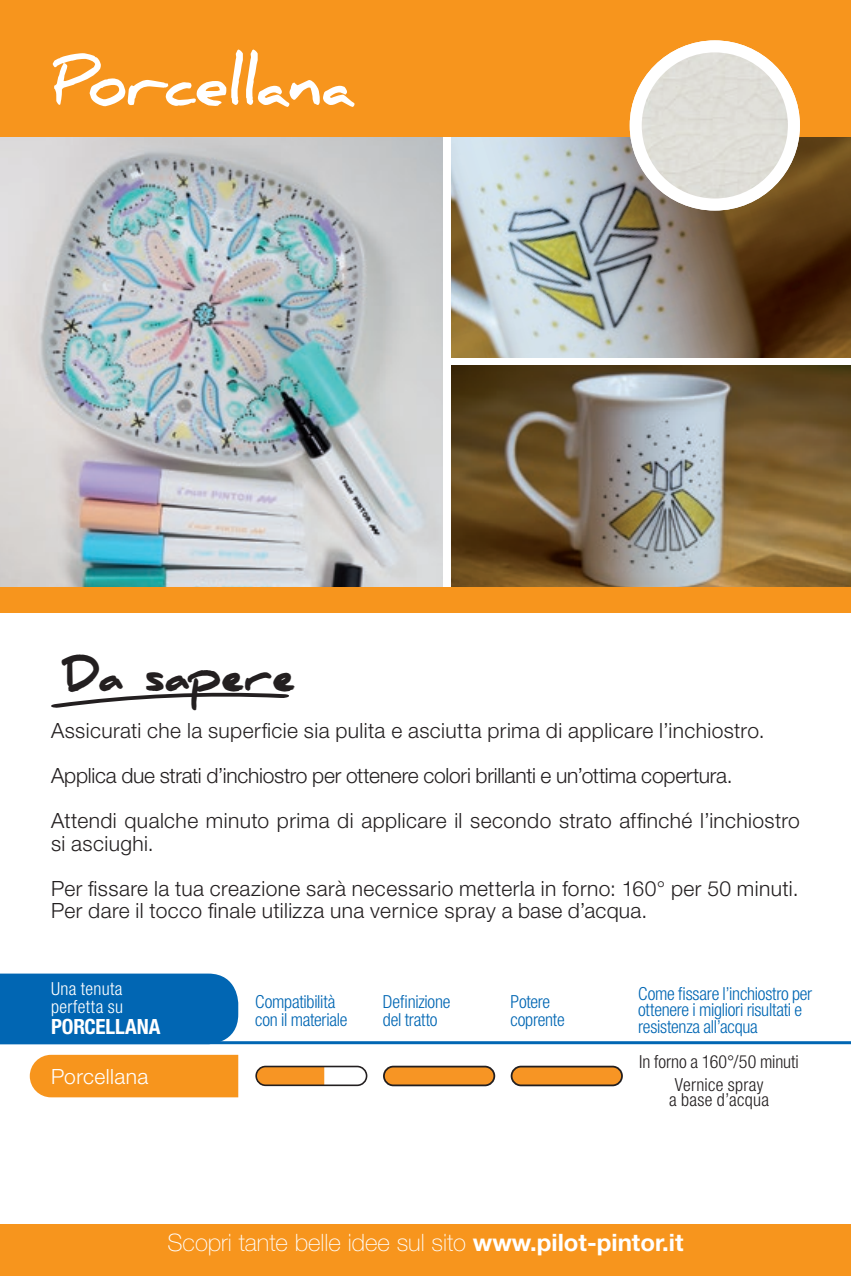
<style>
.page{position:relative;width:851px;height:1276px;background:#fff}
.page>*{position:absolute;margin:0;border:0;box-sizing:border-box;transform-origin:0 0}
.t1{font:700 66px "Daniel";letter-spacing:-.035em;color:#fff;scale:.95 1}
.t2{font:900 39.6px "Daniel";color:#231f20}
.t3{font:100 24px "Helvetica Neue LT Std";color:#fff}
.t4{font:300 21px/22.5px "Helvetica Neue LT Std";letter-spacing:.02em;color:#231f20}
.t5{font:300 21px "Helvetica Neue LT Std";letter-spacing:-.01em;color:#231f20}
.t6{font:300 21px "Helvetica Neue LT Std";letter-spacing:.02em;color:#fff}
.t7{font:700 condensed 21px "Helvetica Neue LT Std";letter-spacing:-.005em;color:#fff}
.t8{font:300 condensed 18px/18px "Helvetica Neue LT Std";letter-spacing:-.015em;color:#0166b3}
.t9{font:300 condensed 18px/15px "Helvetica Neue LT Std";letter-spacing:.015em;color:#231f20;text-align:center}
.t10{font:300 condensed 18px "Helvetica Neue LT Std";letter-spacing:.015em;color:#fff}
.s1{font-weight:700}
</style>
<div class="page">
<svg style="left:258px;top:1068px;width:66px;height:15px"></svg>
<div style="left:255px;top:1065px;width:112px;height:21px;border:2px solid #231f20;border-radius:9px"></div>
<div style="left:384px;top:1066px;width:110px;height:19px;background:#f79524;border-radius:9px"></div>
<div style="left:383px;top:1065px;width:112px;height:21px;border:2px solid #231f20;border-radius:9px"></div>
<div style="left:511px;top:1066px;width:111px;height:19px;background:#f79524;border-radius:9px"></div>
<div style="left:510px;top:1065px;width:112px;height:21px;border:2px solid #231f20;border-radius:9px"></div>
<img style="left:451px;top:136px;width:399px;height:221px">
<img style="left:451px;top:366px;width:399px;height:221px">
<img style="left:0;top:136px;width:442px;height:451px">
<div style="left:0;top:1225px;width:850px;height:51px;background:#f7951d"></div>
<svg style="left:51px;top:692px;width:238px;height:16px"></svg>
<div style="left:0;top:587px;width:850px;height:25px;background:#f7951d"></div>
<div style="left:0;top:973px;width:238px;height:68px;background:#0166b3"></div>
<div style="left:30px;top:1054px;width:208px;height:43px;background:#f7951d"></div>
<hr style="left:0;top:1041px;width:850px;height:3px;background:#0166b3">
<div style="left:0;top:0;width:850px;height:136px;background:#f7951d"></div>
<img style="left:629px;top:40px;width:170px;height:170px;border-radius:85px">
<div style="left:629px;top:40px;width:170px;height:170px;border:12px solid #fff;border-radius:50%"></div>
<p class="t1" style="left:51px;top:44px;width:322px">Porcellana</p>
<p class="t2" style="left:66px;top:654px;width:231px">Da sapere</p>
<p class="t4" style="left:51px;top:719px;width:715px">Assicurati che la superficie sia pulita e asciutta prima di applicare l’inchiostro.</p>
<p class="t5" style="left:51px;top:763px;width:683px">Applica due strati d’inchiostro per ottenere colori brillanti e un’ottima copertura.</p>
<p class="t4" style="left:51px;top:809px;width:750px">Attendi qualche minuto prima di applicare il secondo strato affinché l’inchiostro si asciughi.</p>
<p class="t4" style="left:51px;top:876px;width:748px">Per fissare la tua creazione sarà necessario metterla in forno: 160° per 50 minuti.</p>
<p class="t4" style="left:51px;top:899px;width:597px">Per dare il tocco finale utilizza una vernice spray a base d’acqua.</p>
<p class="t10" style="left:51px;top:978px;width:73px">Una tenuta</p>
<p class="t10" style="left:51px;top:996px;width:73px">perfetta su</p>
<p class="t7" style="left:51px;top:1013px;width:111px">PORCELLANA</p>
<p class="t6" style="left:51px;top:1063px;width:99px">Porcellana</p>
<p class="t8" style="left:255px;top:992px;width:94px">Compatibilità con il materiale</p>
<p class="t8" style="left:383px;top:992px;width:69px">Definizione del tratto</p>
<p class="t8" style="left:510px;top:992px;width:56px">Potere coprente</p>
<p class="t8" style="left:638px;top:985px;width:175px;line-height:16.5px">Come fissare l’inchiostro per ottenere i migliori risultati e resistenza all’acqua</p>
<p class="t9" style="left:639px;top:1053px;width:161px">In forno a 160°/50 minuti</p>
<p class="t9" style="left:669px;top:1077px;width:101px">Vernice spray a base d’acqua</p>
<p class="t3" style="left:167px;top:1228px;width:517px">Scopri tante belle idee sul sito <span class="s1">www.pilot-pintor.it</span></p>
</div>
